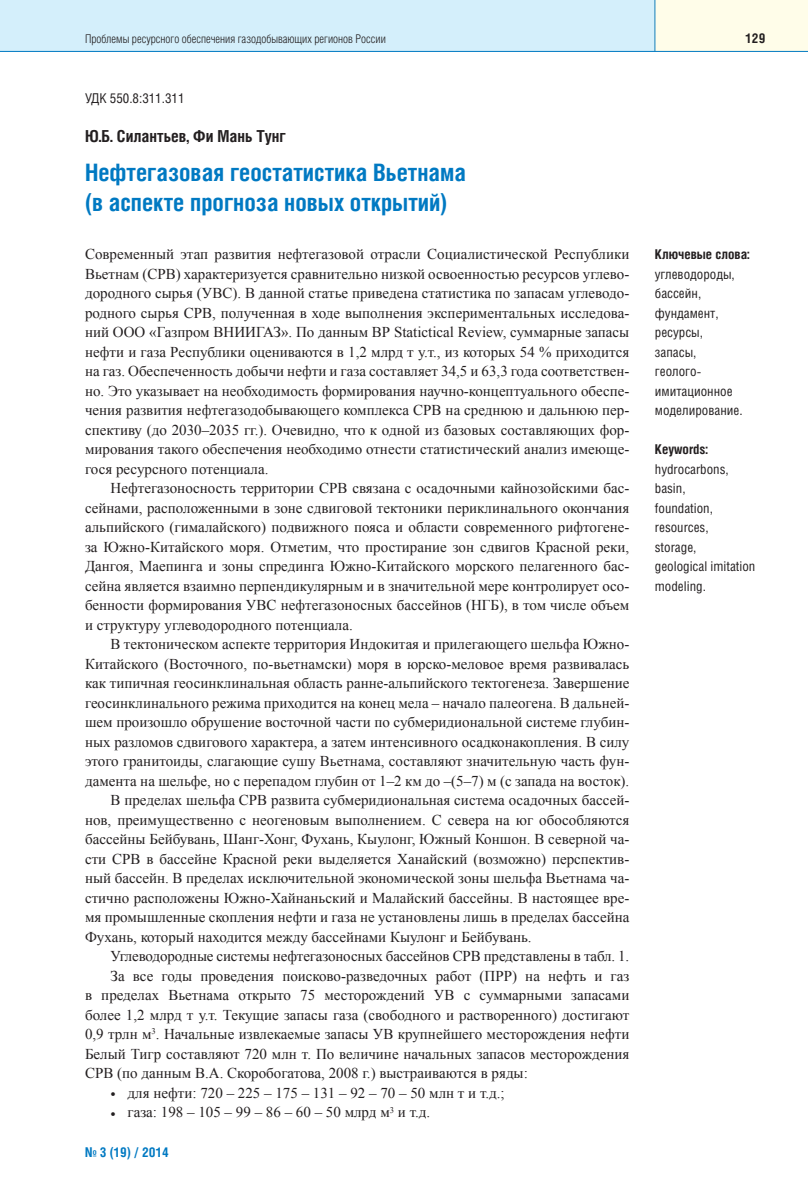
<style>
.page{position:relative;width:808px;height:1191px;background:#fff}
.page>*{position:absolute;margin:0;border:0;box-sizing:border-box;transform-origin:0 0}
.t1{font:700 24px/30px "Helios Cond";color:#0079c2}
.t2{font:700 16.5px "Helios Cond";color:#231f20}
.t3{font:15px/19.5px "Times New Roman";color:#231f20;text-align:justify}
.t4{font:13.5px/19.5px "Helios Cond";color:#231f20}
.t5{font:700 13.5px "Helios Cond";color:#231f20}
.t6{font:700 13.5px "Helios Cond";color:#0079c2}
.t7{font:300 12px "Helios Cond";color:#231f20}
</style>
<div class="page">
<div style="left:0;top:0;width:668px;height:51px;background:#d4effb"></div>
<div style="left:655px;top:0;width:153px;height:51px;background:#fffde9"></div>
<hr style="left:0;top:51px;width:808px;height:1px;background:#0079c2">
<hr style="left:654px;top:0;width:1px;height:51px;background:#0079c2">
<p class="t7" style="left:85px;top:34px;width:302px">Проблемы ресурсного обеспечения газодобывающих регионов России</p>
<p class="t5" style="left:745px;top:33px;width:21px">129</p>
<p class="t4" style="left:85px;top:90px;width:101px">УДК 550.8:311.311</p>
<p class="t2" style="left:85px;top:130px;width:202px">Ю.Б. Силантьев, Фи Мань Тунг</p>
<h1 class="t1" style="left:85px;top:160px;width:382px">Нефтегазовая геостатистика Вьетнама (в аспекте прогноза новых открытий)</h1>
<p class="t3" style="left:85px;top:244px;width:546px">Современный этап развития нефтегазовой отрасли Социалистической Республики Вьетнам (СРВ) характеризуется сравнительно низкой освоенностью ресурсов углево&shy;дородного сырья (УВС). В данной статье приведена статистика по запасам углеводо&shy;родного сырья СРВ, полученная в ходе выполнения экспериментальных исследова&shy;ний ООО «Газпром ВНИИГАЗ». По данным ВР Statictical Review, суммарные запасы нефти и газа Республики оцениваются в 1,2 млрд т у.т., из которых 54 % приходится на газ. Обеспеченность добычи нефти и газа составляет 34,5 и 63,3 года соответствен&shy;но. Это указывает на необходимость формирования научно-концептуального обеспе&shy;чения развития нефтегазодобывающего комплекса СРВ на среднюю и дальнюю пер&shy;спективу (до 2030–2035 гг.). Очевидно, что к одной из базовых составляющих фор&shy;мирования такого обеспечения необходимо отнести статистический анализ имеюще&shy;гося ресурсного потенциала.</p>
<p class="t3" style="left:85px;top:478px;width:546px;text-indent:26px">Нефтегазоносность территории СРВ связана с осадочными кайнозойскими бас&shy;сейнами, расположенными в зоне сдвиговой тектоники периклинального окончания альпийского (гималайского) подвижного пояса и области современного рифтогене&shy;за Южно-Китайского моря. Отметим, что простирание зон сдвигов Красной реки, Дангоя, Маепинга и зоны спрединга Южно-Китайского морского пелагенного бас&shy;сейна является взаимно перпендикулярным и в значительной мере контролирует осо&shy;бенности формирования УВС нефтегазоносных бассейнов (НГБ), в том числе объем и структуру углеводородного потенциала.</p>
<p class="t3" style="left:111px;top:634px;width:520px">В тектоническом аспекте территория Индокитая и прилегающего шельфа Южно-</p>
<p class="t3" style="left:85px;top:654px;width:546px">Китайского (Восточного, по-вьетнамски) моря в юрско-меловое время развивалась</p>
<p class="t3" style="left:85px;top:673px;width:546px">как типичная геосинклинальная область ранне-альпийского тектогенеза. Завершение</p>
<p class="t3" style="left:85px;top:693px;width:546px">геосинклинального режима приходится на конец мела – начало палеогена. В дальней-</p>
<p class="t3" style="left:85px;top:712px;width:546px">шем произошло обрушение восточной части по субмеридиональной системе глубин-</p>
<p class="t3" style="left:85px;top:732px;width:546px">ных разломов сдвигового характера, а затем интенсивного осадконакопления. В силу</p>
<p class="t3" style="left:85px;top:751px;width:546px">этого гранитоиды, слагающие сушу Вьетнама, составляют значительную часть фун-</p>
<p class="t3" style="left:85px;top:771px;width:546px">дамента на шельфе, но с перепадом глубин от 1–2 км до –(5–7) м (с запада на восток).</p>
<p class="t3" style="left:111px;top:790px;width:520px">В пределах шельфа СРВ развита субмеридиональная система осадочных бассей-</p>
<p class="t3" style="left:85px;top:810px;width:546px">нов, преимущественно с неогеновым выполнением. С севера на юг обособляются</p>
<p class="t3" style="left:85px;top:829px;width:546px">бассейны Бейбувань, Шанг-Хонг, Фухань, Кыулонг, Южный Коншон. В северной ча-</p>
<p class="t3" style="left:85px;top:849px;width:546px">сти СРВ в бассейне Красной реки выделяется Ханайский (возможно) перспектив-</p>
<p class="t3" style="left:85px;top:868px;width:546px">ный бассейн. В пределах исключительной экономической зоны шельфа Вьетнама ча-</p>
<p class="t3" style="left:85px;top:888px;width:546px">стично расположены Южно-Хайнаньский и Малайский бассейны. В настоящее вре-</p>
<p class="t3" style="left:85px;top:907px;width:546px">мя промышленные скопления нефти и газа не установлены лишь в пределах бассейна</p>
<p class="t3" style="left:85px;top:927px;width:448px">Фухань, который находится между бассейнами Кыулонг и Бейбувань.</p>
<p class="t3" style="left:111px;top:946px;width:520px">Углеводородные системы нефтегазоносных бассейнов СРВ представлены в табл. 1.</p>
<p class="t3" style="left:111px;top:966px;width:520px">За все годы проведения поисково-разведочных работ (ПРР) на нефть и газ</p>
<p class="t3" style="left:85px;top:985px;width:546px">в пределах Вьетнама открыто 75 месторождений УВ с суммарными запасами</p>
<p class="t3" style="left:85px;top:1005px;width:546px">более 1,2 млрд т у.т. Текущие запасы газа (свободного и растворенного) достигают</p>
<p class="t3" style="left:85px;top:1024px;width:546px">0,9 трлн м<sup>3</sup>. Начальные извлекаемые запасы УВ крупнейшего месторождения нефти</p>
<p class="t3" style="left:85px;top:1044px;width:546px">Белый Тигр составляют 720 млн т. По величине начальных запасов месторождения</p>
<p class="t3" style="left:85px;top:1063px;width:444px">СРВ (по данным В.А. Скоробогатова, 2008 г.) выстраиваются в ряды:</p>
<p class="t3" style="left:111px;top:1083px;width:396px">• для нефти: 720 – 225 – 175 – 131 – 92 – 70 – 50 млн т и т.д.;</p>
<p class="t3" style="left:111px;top:1102px;width:321px">• газа: 198 – 105 – 99 – 86 – 60 – 50 млрд м<sup>3</sup> и т.д.</p>
<p class="t6" style="left:85px;top:1147px;width:85px">№ 3 (19) / 2014</p>
<p class="t5" style="left:655px;top:249px;width:96px">Ключевые слова:</p>
<p class="t4" style="left:655px;top:265px;width:89px">углеводороды, бассейн, фундамент, ресурсы, запасы, геолого&shy;имитационное моделирование.</p>
<p class="t5" style="left:655px;top:444px;width:55px">Keywords:</p>
<p class="t4" style="left:655px;top:460px;width:102px">hydrocarbons, basin,<br>foundation, resources,<br>storage,<br>geological imitation modeling.</p>
</div>
